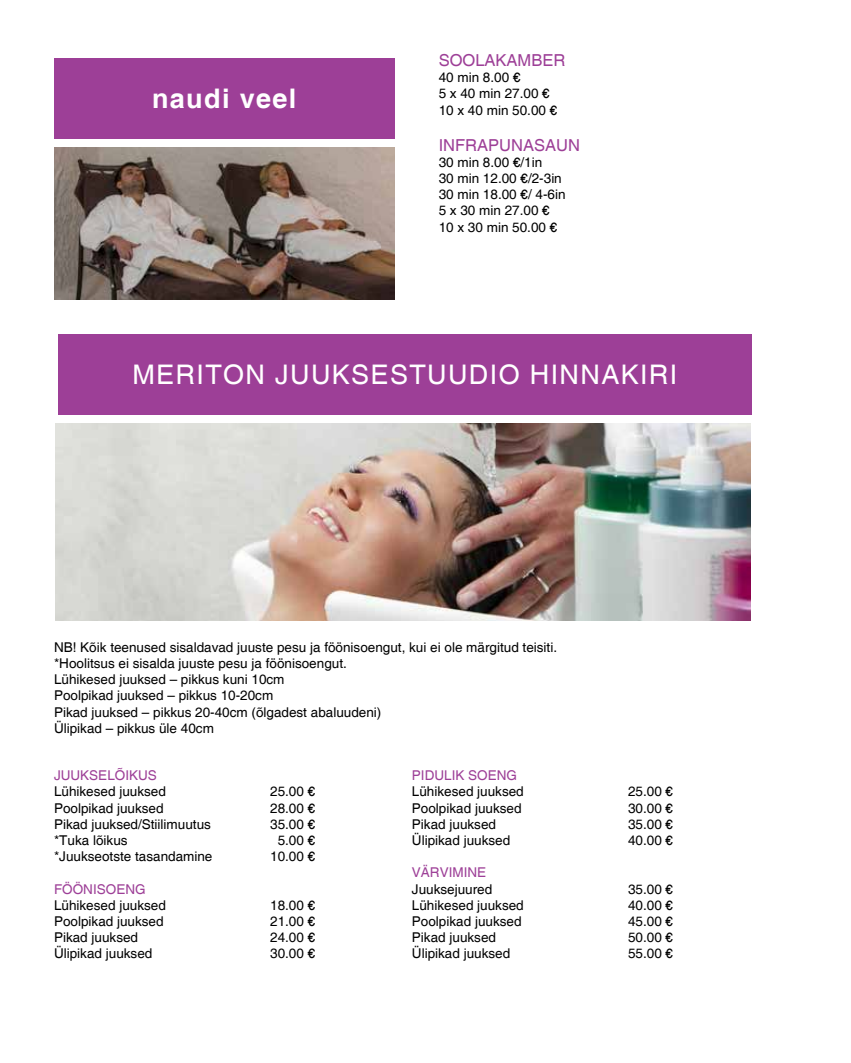
<style>
.page{position:relative;width:851px;height:1063px;background:#fff}
.page>*{position:absolute;margin:0;border:0;box-sizing:border-box;transform-origin:0 0}
.t1{font:27px "Helvetica";letter-spacing:.05em;color:#fff}
.t2{font:700 27px "Helvetica";letter-spacing:.05em;color:#fff}
.t3{font:16.5px "Helvetica";color:#9d3f97}
.t4{font:13.5px/16.2px "Helvetica";color:#000}
.t5{font:13.5px "Helvetica";color:#9d3f97}
</style>
<div class="page">
<div style="left:54px;top:58px;width:340px;height:81px;background:#9d3f97"></div>
<img style="left:54px;top:148px;width:340px;height:152px">
<div style="left:58px;top:334px;width:693px;height:81px;background:#9d3f97"></div>
<img style="left:55px;top:423px;width:695px;height:197px">
<h1 class="t2" style="left:152px;top:82px;width:146px">naudi veel</h1>
<p class="t3" style="left:438px;top:51px;width:128px">SOOLAKAMBER</p>
<p class="t4" style="left:438px;top:70px;width:120px">40 min 8.00 €<br>5 x 40 min 27.00 €<br>10 x 40 min 50.00 €</p>
<p class="t3" style="left:438px;top:135px;width:143px">INFRAPUNASAUN</p>
<p class="t4" style="left:438px;top:154px;width:128px">30 min 8.00 €/1in<br>30 min 12.00 €/2-3in<br>30 min 18.00 €/ 4-6in<br>5 x 30 min 27.00 €<br>10 x 30 min 50.00 €</p>
<h1 class="t1" style="left:132px;top:359px;width:546px">MERITON JUUKSESTUUDIO HINNAKIRI</h1>
<p class="t4" style="left:54px;top:639px;width:504px">NB! Kõik teenused sisaldavad juuste pesu ja föönisoengut, kui ei ole märgitud teisiti. *Hoolitsus ei sisalda juuste pesu ja föönisoengut.<br>Lühikesed juuksed – pikkus kuni 10cm<br>Poolpikad juuksed – pikkus 10-20cm<br>Pikad juuksed – pikkus 20-40cm (õlgadest abaluudeni)<br>Ülipikad – pikkus üle 40cm</p>
<p class="t5" style="left:54px;top:768px;width:104px">JUUKSELÕIKUS</p>
<p class="t4" style="left:54px;top:784px;width:113px">Lühikesed juuksed</p>
<p class="t4" style="left:270px;top:784px;width:47px">25.00 €</p>
<p class="t4" style="left:54px;top:800px;width:111px">Poolpikad juuksed</p>
<p class="t4" style="left:270px;top:800px;width:47px">28.00 €</p>
<p class="t4" style="left:54px;top:816px;width:158px">Pikad juuksed/Stiilimuutus</p>
<p class="t4" style="left:270px;top:816px;width:47px">35.00 €</p>
<p class="t4" style="left:54px;top:833px;width:75px">*Tuka lõikus</p>
<p class="t4" style="left:278px;top:833px;width:39px">5.00 €</p>
<p class="t4" style="left:54px;top:849px;width:160px">*Juukseotste tasandamine</p>
<p class="t4" style="left:270px;top:849px;width:47px">10.00 €</p>
<p class="t5" style="left:54px;top:881px;width:93px">FÖÖNISOENG</p>
<p class="t4" style="left:54px;top:897px;width:113px">Lühikesed juuksed</p>
<p class="t4" style="left:270px;top:897px;width:47px">18.00 €</p>
<p class="t4" style="left:54px;top:914px;width:111px">Poolpikad juuksed</p>
<p class="t4" style="left:270px;top:914px;width:47px">21.00 €</p>
<p class="t4" style="left:54px;top:930px;width:86px">Pikad juuksed</p>
<p class="t4" style="left:270px;top:930px;width:47px">24.00 €</p>
<p class="t4" style="left:54px;top:946px;width:100px">Ülipikad juuksed</p>
<p class="t4" style="left:270px;top:946px;width:47px">30.00 €</p>
<p class="t5" style="left:412px;top:768px;width:107px">PIDULIK SOENG</p>
<p class="t4" style="left:412px;top:784px;width:113px">Lühikesed juuksed</p>
<p class="t4" style="left:628px;top:784px;width:47px">25.00 €</p>
<p class="t4" style="left:412px;top:800px;width:111px">Poolpikad juuksed</p>
<p class="t4" style="left:628px;top:800px;width:47px">30.00 €</p>
<p class="t4" style="left:412px;top:816px;width:86px">Pikad juuksed</p>
<p class="t4" style="left:628px;top:816px;width:47px">35.00 €</p>
<p class="t4" style="left:412px;top:833px;width:100px">Ülipikad juuksed</p>
<p class="t4" style="left:628px;top:833px;width:47px">40.00 €</p>
<p class="t5" style="left:412px;top:865px;width:76px">VÄRVIMINE</p>
<p class="t4" style="left:412px;top:881px;width:82px">Juuksejuured</p>
<p class="t4" style="left:628px;top:881px;width:47px">35.00 €</p>
<p class="t4" style="left:412px;top:897px;width:113px">Lühikesed juuksed</p>
<p class="t4" style="left:628px;top:897px;width:47px">40.00 €</p>
<p class="t4" style="left:412px;top:914px;width:111px">Poolpikad juuksed</p>
<p class="t4" style="left:628px;top:914px;width:47px">45.00 €</p>
<p class="t4" style="left:412px;top:930px;width:86px">Pikad juuksed</p>
<p class="t4" style="left:628px;top:930px;width:47px">50.00 €</p>
<p class="t4" style="left:412px;top:946px;width:100px">Ülipikad juuksed</p>
<p class="t4" style="left:628px;top:946px;width:47px">55.00 €</p>
</div>
